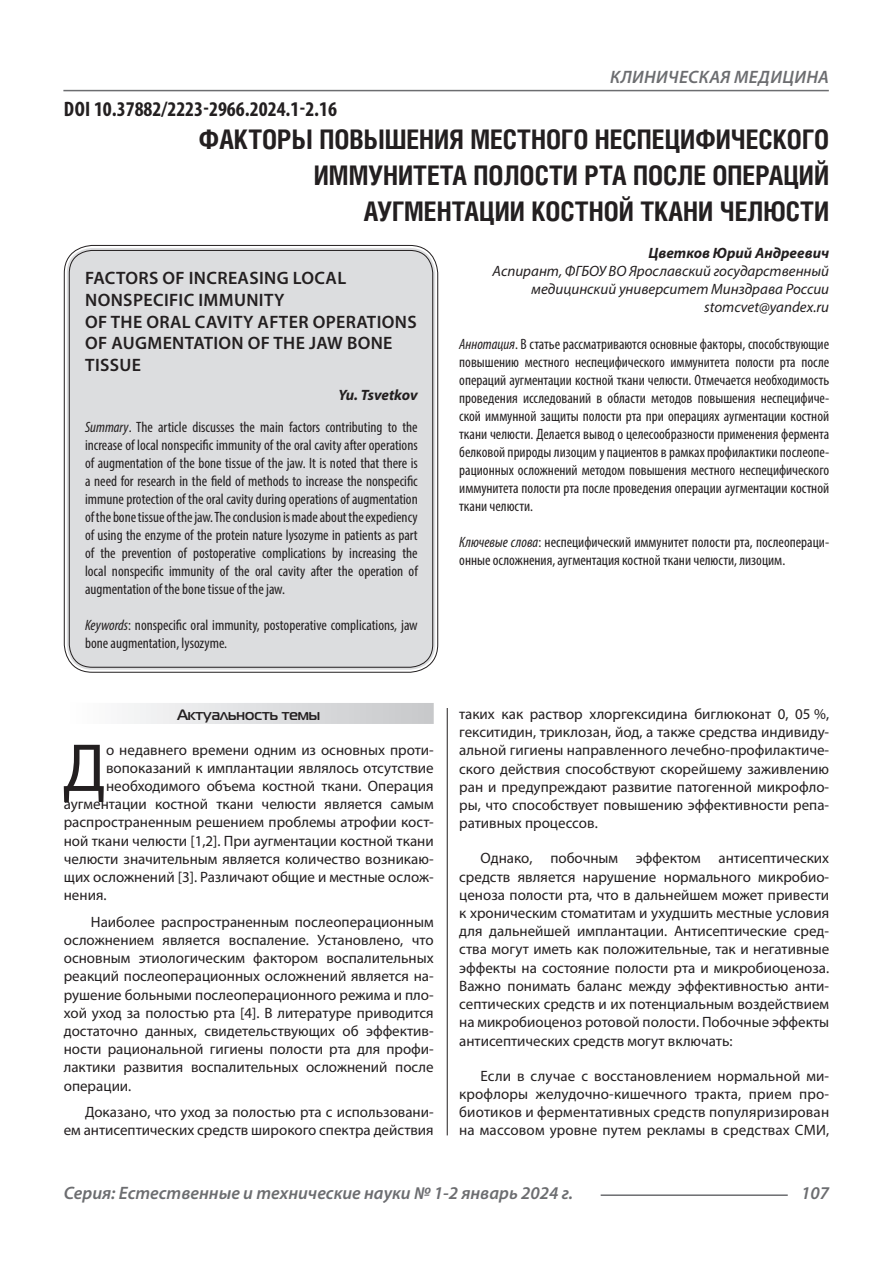
<style>
.page{position:relative;width:893px;height:1263px;background:#fff}
.page>*{position:absolute;margin:0;border:0;box-sizing:border-box;transform-origin:0 0}
.Статья_текст_первый{font:68.4px "Myriad Pro";color:#231f20}
.Статья_название{font:700 27px/36px "Helios Cond C";color:#231f20;text-align:right}
.ДОИ{font:700 condensed 21px "Myriad Pro";color:#231f20}
.Статья_название_англ{font:600 18px/21.6px "Myriad Pro";letter-spacing:.02em;color:#231f20}
.t1{font:italic 600 18px "Myriad Pro";color:#6c6d70}
.t2{font:italic 600 18px "Myriad Pro";letter-spacing:.02em;color:#6c6d70}
.Статья_текст{font:15px/18.1px "Myriad Pro";color:#231f20;text-align:justify}
.Статья_аннотация_тек{font:condensed 15px/18px "Myriad Pro";color:#231f20;text-align:justify}
.Статья_аннотация_анг{font:condensed 15px/18px "Myriad Pro";color:#231f20;text-align:justify}
.Статья_текст_первый-2{font:15px "Myriad Pro";color:#231f20}
.Статья_автор_инфо{font:italic 15px/18px "Myriad Pro";color:#231f20;text-align:right}
.Статья_автор_инфо-2{font:italic 700 15px "Myriad Pro";color:#231f20}
.Статья_подзаголовок{font:700 15px "Magistral C";color:#231f20}
.Статья_автор_англ{font:italic 700 15px "Myriad Pro";letter-spacing:-.01em;color:#231f20}
.s1{font-style:italic}
</style>
<div class="page">
<hr style="left:447px;top:128px;width:1px;height:1007px;background:#231f20">
<hr style="left:63px;top:90px;width:766px;height:1px;background:#6c6d70">
<hr style="left:601px;top:1194px;width:187px;height:2px;background:#6c6d70">
<div style="left:441px;top:128px;width:13px;height:580px;background:#fff"></div>
<div style="left:67px;top:248px;width:368px;height:422px;background:#dcdddf;border-radius:26px"></div>
<div style="left:64px;top:703px;width:370px;height:21px;background:linear-gradient(to right,#fefeff,#c6c8ca)"></div>
<p class="ДОИ" style="left:64px;top:96px;width:275px">DOI 10.37882/2223-2966.2024.1-2.16</p>
<p class="t2" style="left:610px;top:66px;width:220px">КЛИНИЧЕСКАЯ МЕДИЦИНА</p>
<p class="Статья_название" style="left:199px;top:121px;width:632px">ФАКТОРЫ ПОВЫШЕНИЯ МЕСТНОГО НЕСПЕЦИФИЧЕСКОГО<br>ИММУНИТЕТА ПОЛОСТИ РТА ПОСЛЕ ОПЕРАЦИЙ<br>АУГМЕНТАЦИИ КОСТНОЙ ТКАНИ ЧЕЛЮСТИ</p>
<p class="Статья_автор_инфо-2" style="left:648px;top:243px;width:182px">Цветков Юрий Андреевич</p>
<p class="Статья_автор_инфо" style="left:493px;top:262px;width:338px">Аспирант, ФГБОУ ВО Ярославский государственный медицинский университет Минздрава России</p>
<p class="Статья_автор_инфо" style="left:704px;top:298px;width:127px">stomcvet@yandex.ru</p>
<p class="Статья_аннотация_тек" style="left:459px;top:335px;width:371px"><span class="s1">Аннотация</span>. В статье рассматриваются основные факторы, способствующие повышению местного неспецифического иммунитета полости рта после операций аугментации костной ткани челюсти. Отмечается необходимость проведения исследований в области методов повышения неспецифиче&shy;ской иммунной защиты полости рта при операциях аугментации костной ткани челюсти. Делается вывод о целесообразности применения фермента белковой природы лизоцим у пациентов в рамках профилактики послеопе&shy;рационных осложнений методом повышения местного неспецифического иммунитета полости рта после проведения операции аугментации костной ткани челюсти.</p>
<p class="Статья_аннотация_тек" style="left:459px;top:533px;width:371px"><span class="s1">Ключевые слова</span>: неспецифический иммунитет полости рта, послеопераци&shy;онные осложнения, аугментация костной ткани челюсти, лизоцим.</p>
<p class="Статья_название_англ" style="left:85px;top:267px;width:333px">FACTORS OF INCREASING LOCAL<br>NONSPECIFIC IMMUNITY<br>OF THE ORAL CAVITY AFTER OPERATIONS<br>OF AUGMENTATION OF THE JAW BONE<br>TISSUE</p>
<p class="Статья_автор_англ" style="left:338px;top:386px;width:81px">Yu. Tsvetkov</p>
<p class="Статья_аннотация_анг" style="left:85px;top:418px;width:334px"><span class="s1">Summary</span>. The article discusses the main factors contributing to the increase of local nonspecific immunity of the oral cavity after operations of augmentation of the bone tissue of the jaw. It is noted that there is a need for research in the field of methods to increase the nonspecific immune protection of the oral cavity during operations of augmentation of the bone tissue of the jaw. The conclusion is made about the expediency of using the enzyme of the protein nature lysozyme in patients as part of the prevention of postoperative complications by increasing the local nonspecific immunity of the oral cavity after the operation of augmentation of the bone tissue of the jaw.</p>
<p class="Статья_аннотация_анг" style="left:85px;top:616px;width:334px"><span class="s1">Keywords</span>: nonspecific oral immunity, postoperative complications, jaw bone augmentation, lysozyme.</p>
<p class="Статья_подзаголовок" style="left:177px;top:705px;width:144px">Актуальность темы</p>
<p class="Статья_текст_первый" style="left:63px;top:726px;width:45px">Д</p>
<p class="Статья_текст_первый-2" style="left:106px;top:741px;width:329px">о недавнего времени одним из основных проти-</p>
<p class="Статья_текст_первый-2" style="left:106px;top:759px;width:329px">вопоказаний к имплантации являлось отсутствие</p>
<p class="Статья_текст_первый-2" style="left:106px;top:777px;width:329px">необходимого объема костной ткани. Операция</p>
<p class="Статья_текст_первый-2" style="left:64px;top:795px;width:371px">аугментации костной ткани челюсти является самым</p>
<p class="Статья_текст_первый-2" style="left:64px;top:813px;width:371px">распространенным решением проблемы атрофии кост-</p>
<p class="Статья_текст_первый-2" style="left:64px;top:831px;width:371px">ной ткани челюсти [1,2]. При аугментации костной ткани</p>
<p class="Статья_текст_первый-2" style="left:64px;top:849px;width:371px">челюсти значительным является количество возникаю-</p>
<p class="Статья_текст_первый-2" style="left:64px;top:867px;width:371px">щих осложнений [3]. Различают общие и местные ослож-</p>
<p class="Статья_текст_первый-2" style="left:64px;top:886px;width:44px">нения.</p>
<p class="Статья_текст" style="left:64px;top:912px;width:371px;text-indent:27px">Наиболее распространенным послеоперационным осложнением является воспаление. Установлено, что основным этиологическим фактором воспалительных реакций послеоперационных осложнений является на&shy;рушение больными послеоперационного режима и пло&shy;хой уход за полостью рта [4]. В литературе приводится достаточно данных, свидетельствующих об эффектив&shy;ности рациональной гигиены полости рта для профи&shy;лактики развития воспалительных осложнений после операции.</p>
<p class="Статья_текст" style="left:64px;top:1103px;width:371px;text-align:right">Доказано, что уход за полостью рта с использовани-<br>ем антисептических средств широкого спектра действия</p>
<p class="Статья_текст" style="left:459px;top:704px;width:371px">таких как раствор хлоргексидина биглюконат 0, 05 %, гекситидин, триклозан, йод, а также средства индивиду&shy;альной гигиены направленного лечебно-профилактиче&shy;ского действия способствуют скорейшему заживлению ран и предупреждают развитие патогенной микрофло&shy;ры, что способствует повышению эффективности репа&shy;ративных процессов.</p>
<p class="Статья_текст" style="left:459px;top:849px;width:371px;text-indent:21px">Однако, побочным эффектом антисептических средств является нарушение нормального микробио&shy;ценоза полости рта, что в дальнейшем может привести к хроническим стоматитам и ухудшить местные условия для дальнейшей имплантации. Антисептические сред&shy;ства могут иметь как положительные, так и негативные эффекты на состояние полости рта и микробиоценоза.<br>Важно понимать баланс между эффективностью анти&shy;септических средств и их потенциальным воздействием на микробиоценоз ротовой полости. Побочные эффекты антисептических средств могут включать:</p>
<p class="Статья_текст" style="left:459px;top:1066px;width:371px;text-indent:21px">Если в случае с восстановлением нормальной ми&shy;крофлоры желудочно-кишечного тракта, прием про&shy;биотиков и ферментативных средств популяризирован на массовом уровне путем рекламы в средствах СМИ,</p>
<p class="t1" style="left:64px;top:1182px;width:511px">Серия: Естественные и технические науки № 1-2 январь 2024 г.</p>
<p class="t1" style="left:801px;top:1182px;width:30px">107</p>
</div>
